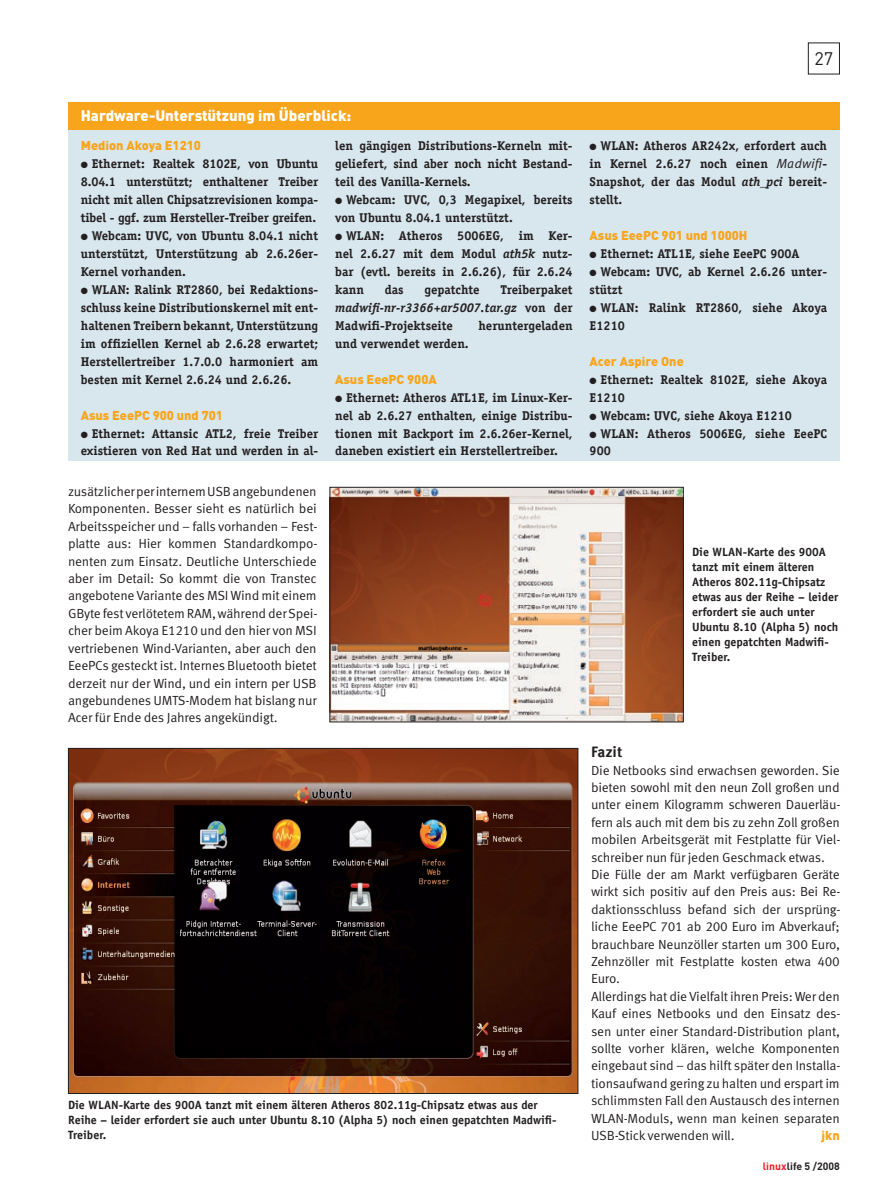
<style>
.page{position:relative;width:893px;height:1191px;background:#fff}
.page>*{position:absolute;margin:0;border:0;box-sizing:border-box;transform-origin:0 0}
.t1{font:18px "DINOT";color:#231f20}
._11_08___Workshop_Ka{font:900 15px "DINOT";color:#fff}
._11_06___Workshop_Zw{font:700 15px "Meta Corr";letter-spacing:-.005em;color:#231f20}
._11_05___Workshop_Fl{font:13.2px/17.4px "Meta Corr";letter-spacing:-.02em;color:#231f20;text-align:justify}
._11_09___Workshop_Ka{font:700 12.75px/18px "Officina Serif Std";color:#231f20;text-align:justify}
._11_10___Workshop_Ka{font:900 12.75px "DINOT";color:#f9a51b}
._11_05___Workshop_Fl-2{font:900 12.75px "DINOT";color:#f9a51b}
._11_07___Workshop_Bi{font:700 12px/15px "Officina Sans Std";color:#231f20}
.t2{font:700 10.5px "DINOT";color:#231f20}
.s1{font-style:italic}
.s2{font-family:"Meta Corr";font-weight:400;font-style:italic;font-size:13.2px}
.s3{color:#ee1d23}
</style>
<div class="page">
<div style="left:808px;top:43px;width:32px;height:31px;border:1px solid #231f20"></div>
<div style="left:68px;top:102px;width:772px;height:28px;background:#f9a51b"></div>
<div style="left:68px;top:130px;width:772px;height:331px;background:#d8e6ed"></div>
<img style="left:332px;top:489px;width:350px;height:231px">
<div style="left:330px;top:487px;width:354px;height:235px;border:1px solid #231f20"></div>
<img style="left:70px;top:750px;width:506px;height:341px">
<p class="_11_08___Workshop_Ka" style="left:81px;top:105px;width:272px">Hardware-Unterstützung im Überblick:</p>
<p class="_11_10___Workshop_Ka" style="left:81px;top:137px;width:122px">Medion Akoya E1210</p>
<p class="_11_09___Workshop_Ka" style="left:81px;top:155px;width:239px">● Ethernet: Realtek 8102E, von Ubuntu 8.04.1 unterstützt; enthaltener Treiber nicht mit allen Chipsatzrevisionen kompa&shy;tibel - ggf. zum Hersteller-Treiber greifen.</p>
<p class="_11_09___Workshop_Ka" style="left:81px;top:227px;width:239px">● Webcam: UVC, von Ubuntu 8.04.1 nicht unterstützt, Unterstützung ab 2.6.26er-Kernel vorhanden.</p>
<p class="_11_09___Workshop_Ka" style="left:81px;top:280px;width:239px">● WLAN: Ralink RT2860, bei Redaktions&shy;schluss keine Distributionskernel mit ent&shy;haltenen Treibern bekannt, Unterstützung im offiziellen Kernel ab 2.6.28 erwartet; Herstellertreiber 1.7.0.0 harmoniert am besten mit Kernel 2.6.24 und 2.6.26.</p>
<p class="_11_10___Workshop_Ka" style="left:81px;top:406px;width:144px">Asus EeePC 900 und 701</p>
<p class="_11_09___Workshop_Ka" style="left:81px;top:424px;width:239px">● Ethernet: Attansic ATL2, freie Treiber existieren von Red Hat und werden in al-</p>
<p class="_11_09___Workshop_Ka" style="left:335px;top:137px;width:239px">len gängigen Distributions-Kerneln mit&shy;geliefert, sind aber noch nicht Bestand&shy;teil des Vanilla-Kernels.</p>
<p class="_11_09___Workshop_Ka" style="left:335px;top:191px;width:239px">● Webcam: UVC, 0,3 Megapixel, bereits von Ubuntu 8.04.1 unterstützt.</p>
<p class="_11_09___Workshop_Ka" style="left:335px;top:227px;width:239px">● WLAN: Atheros 5006EG, im Ker&shy;nel 2.6.27 mit dem Modul <span class="s1">ath5k</span> nutz&shy;bar (evtl. bereits in 2.6.26), für 2.6.24 kann</p>
<p class="_11_09___Workshop_Ka" style="left:335px;top:280px;width:239px;text-indent:165px">Treiberpaket <span class="s1">madwifi-nr-r3366+ar5007.tar.gz</span> von der Madwifi-Projektseite</p>
<p class="_11_09___Workshop_Ka" style="left:385px;top:280px;width:20px">das</p>
<p class="_11_09___Workshop_Ka" style="left:424px;top:280px;width:57px">gepatchte</p>
<p class="_11_09___Workshop_Ka" style="left:478px;top:316px;width:96px">heruntergeladen</p>
<p class="_11_09___Workshop_Ka" style="left:335px;top:334px;width:135px">und verwendet werden.</p>
<p class="_11_10___Workshop_Ka" style="left:335px;top:370px;width:103px">Asus EeePC 900A</p>
<p class="_11_09___Workshop_Ka" style="left:335px;top:388px;width:239px">● Ethernet: Atheros ATL1E, im Linux-Ker&shy;nel ab 2.6.27 enthalten, einige Distribu&shy;tionen mit Backport im 2.6.26er-Kernel, daneben existiert ein Herstellertreiber.</p>
<p class="_11_05___Workshop_Fl" style="left:68px;top:482px;width:251px">zusätzlicher per internem USB angebundenen Komponenten. Besser sieht es natürlich bei Arbeitsspeicher und – falls vorhanden – Fest&shy;platte aus: Hier kommen Standardkompo&shy;nenten zum Einsatz. Deutliche Unterschiede aber im Detail: So kommt die von Transtec angebotene Variante des MSI Wind mit einem GByte fest verlötetem RAM, während der Spei&shy;cher beim Akoya E1210 und den hier von MSI vertriebenen Wind-Varianten, aber auch den EeePCs gesteckt ist. Internes Bluetooth bietet derzeit nur der Wind, und ein intern per USB angebundenes UMTS-Modem hat bislang nur Acer für Ende des Jahres angekündigt.</p>
<p class="_11_07___Workshop_Bi" style="left:68px;top:1097px;width:490px">Die WLAN-Karte des 900A tanzt mit einem älteren Atheros 802.11g-Chipsatz etwas aus der<br>Reihe – leider erfordert sie auch unter Ubuntu 8.10 (Alpha 5) noch einen gepatchten Madwifi-<br>Treiber.</p>
<h1 class="t1" style="left:814px;top:47px;width:20px">27</h1>
<p class="_11_09___Workshop_Ka" style="left:590px;top:137px;width:239px">● WLAN: Atheros AR242x, erfordert auch in Kernel 2.6.27 noch einen <span class="s2">Madwifi</span>-Snapshot, der das Modul <span class="s1">ath_pci</span> bereit&shy;stellt.</p>
<p class="_11_10___Workshop_Ka" style="left:590px;top:227px;width:158px">Asus EeePC 901 und 1000H</p>
<p class="_11_09___Workshop_Ka" style="left:590px;top:244px;width:211px">● Ethernet: ATL1E, siehe EeePC 900A</p>
<p class="_11_09___Workshop_Ka" style="left:590px;top:262px;width:239px">● Webcam: UVC, ab Kernel 2.6.26 unter&shy;stützt</p>
<p class="_11_09___Workshop_Ka" style="left:590px;top:298px;width:239px">● WLAN: Ralink RT2860, siehe Akoya<br>E1210</p>
<p class="_11_10___Workshop_Ka" style="left:590px;top:352px;width:96px">Acer Aspire One</p>
<p class="_11_09___Workshop_Ka" style="left:590px;top:370px;width:239px">● Ethernet: Realtek 8102E, siehe Akoya<br>E1210</p>
<p class="_11_09___Workshop_Ka" style="left:590px;top:406px;width:204px">● Webcam: UVC, siehe Akoya E1210</p>
<p class="_11_09___Workshop_Ka" style="left:590px;top:424px;width:239px">● WLAN: Atheros 5006EG, siehe EeePC<br>900</p>
<p class="_11_07___Workshop_Bi" style="left:692px;top:545px;width:148px">Die WLAN-Karte des 900A tanzt mit einem älteren<br>Atheros 802.11g-Chipsatz etwas aus der Reihe – leider erfordert sie auch unter<br>Ubuntu 8.10 (Alpha 5) noch einen gepatchten Madwifi-<br>Treiber.</p>
<p class="_11_06___Workshop_Zw" style="left:591px;top:743px;width:33px">Fazit</p>
<p class="_11_05___Workshop_Fl" style="left:591px;top:761px;width:251px">Die Netbooks sind erwachsen geworden. Sie bieten sowohl mit den neun Zoll großen und unter einem Kilogramm schweren Dauerläu&shy;fern als auch mit dem bis zu zehn Zoll großen mobilen Arbeitsgerät mit Festplatte für Viel&shy;schreiber nun für jeden Geschmack etwas.</p>
<p class="_11_05___Workshop_Fl" style="left:591px;top:865px;width:251px">Die Fülle der am Markt verfügbaren Geräte wirkt sich positiv auf den Preis aus: Bei Re&shy;daktionsschluss befand sich der ursprüng&shy;liche EeePC 701 ab 200 Euro im Abverkauf; brauchbare Neunzöller starten um 300 Euro, Zehnzöller mit Festplatte kosten etwa 400<br>Euro.</p>
<p class="_11_05___Workshop_Fl" style="left:591px;top:987px;width:251px">Allerdings hat die Vielfalt ihren Preis: Wer den Kauf eines Netbooks und den Einsatz des&shy;sen unter einer Standard-Distribution plant, sollte vorher klären, welche Komponenten eingebaut sind – das hilft später den Installa&shy;tionsaufwand gering zu halten und erspart im schlimmsten Fall den Austausch des internen WLAN-Moduls, wenn man keinen separaten USB-Stick verwenden will.</p>
<p class="_11_05___Workshop_Fl-2" style="left:821px;top:1126px;width:20px">jkn</p>
<p class="t2" style="left:763px;top:1159px;width:78px"><span class="s3">linux</span>life 5 /2008</p>
</div>
